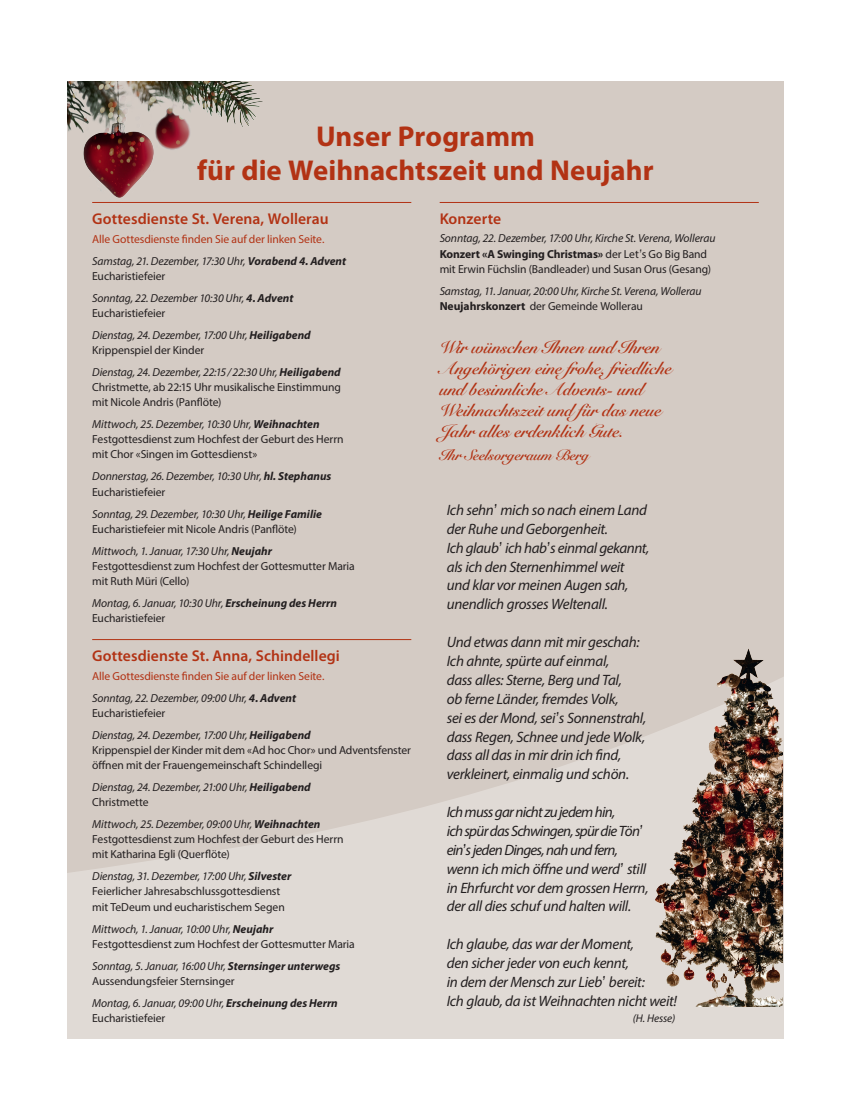
<style>
.page{position:relative;width:851px;height:1117px;background:#fff}
.page>*{position:absolute;margin:0;border:0;box-sizing:border-box;transform-origin:0 0}
.t1{font:700 28.75px/33.8px "Myriad Pro";letter-spacing:.005em;color:#b23214;text-align:center}
.t2{font:700 17.5px/21px "Snell Roundhand";letter-spacing:-.01em;color:#b23214}
.t3{font:600 15.62px "Myriad Pro";letter-spacing:.005em;color:#b23214}
.t4{font:italic 15px/18.9px "Myriad Pro";letter-spacing:-.02em;color:#231f20}
.t5{font:700 15px "Snell Roundhand";letter-spacing:-.01em;color:#b23214}
.t6{font:11.62px/15px "Myriad Pro";letter-spacing:-.01em;color:#231f20}
.t7{font:italic 11.62px/15px "Myriad Pro";letter-spacing:-.01em;color:#231f20}
.t8{font:11.62px/22.1px "Myriad Pro";letter-spacing:-.005em;color:#b23214}
.t9{font:italic 11.25px "Myriad Pro";letter-spacing:-.01em;color:#231f20}
.s1{font-style:italic;color:#231f20}
.s2{font-weight:700;font-style:italic;color:#231f20}
.s3{font-style:normal}
.s4{font-weight:700}
.s5{font-style:italic}
.s6{font-weight:700;font-style:italic}
.s7{font-family:"Century Gothic";font-style:italic}
.s8{font-weight:700;font-style:normal}
.s9{font-family:"Century Gothic"}
</style>
<div class="page">
<div style="left:67px;top:81px;width:716px;height:957px;background:#d4cbc4"></div>
<svg style="left:67px;top:639px;width:716px;height:399px;fill:#e0dad5"></svg>
<img style="left:584px;top:639px;width:198px;height:366px">
<img style="left:67px;top:81px;width:196px;height:117px">
<hr style="left:92px;top:202px;width:319px;height:1px;background:#b23214">
<hr style="left:92px;top:639px;width:319px;height:1px;background:#b23214">
<hr style="left:439px;top:202px;width:319px;height:1px;background:#b23214">
<h1 class="t1" style="left:197px;top:118px;width:458px">Unser Programm<br>für die Weihnachtszeit und Neujahr</h1>
<h3 class="t3" style="left:92px;top:209px;width:238px">Gottesdienste St. Verena, Wollerau</h3>
<p class="t8" style="left:92px;top:227px;width:255px">Alle Gottesdienste finden Sie auf der linken Seite.<br><span class="s1">Samstag, 21. Dezember, 17:30 Uhr,</span> <span class="s2">Vorabend 4. Advent</span></p>
<p class="t7" style="left:92px;top:264px;width:203px;line-height:22.1px"><span class="s3">Eucharistiefeier<br></span>Sonntag, 22. Dezember 10:30 Uhr, <span class="s4">4. Advent</span></p>
<p class="t7" style="left:92px;top:301px;width:220px;line-height:22.1px"><span class="s3">Eucharistiefeier<br></span>Dienstag, 24. Dezember, 17:00 Uhr, <span class="s4">Heiligabend</span></p>
<p class="t7" style="left:92px;top:339px;width:250px;line-height:22.1px"><span class="s3">Krippenspiel der Kinder<br></span>Dienstag, 24. Dezember, 22:15/22:30 Uhr, <span class="s4">Heiligabend</span></p>
<p class="t6" style="left:92px;top:379px;width:250px">Christmette, ab 22:15 Uhr musikalische Einstimmung mit Nicole Andris (Panflöte)</p>
<p class="t6" style="left:92px;top:416px;width:253px"><span class="s5">Mittwoch, 25. Dezember, 10:30 Uhr,</span> <span class="s6">Weihnachten<br></span>Festgottesdienst zum Hochfest der Geburt des Herrn mit Chor «Singen im Gottesdienst»</p>
<p class="t7" style="left:92px;top:469px;width:241px">Donnerstag, 26. Dezember, 10:30 Uhr, <span class="s4">hl. Stephanus<br></span><span class="s3">Eucharistiefeier</span></p>
<p class="t6" style="left:92px;top:506px;width:231px"><span class="s5">Sonntag, 29. Dezember, 10:30 Uhr,</span> <span class="s6">Heilige Familie<br></span>Eucharistiefeier mit Nicole Andris (Panflöte)</p>
<p class="t6" style="left:92px;top:543px;width:264px"><span class="s5">Mittwoch, 1. Januar, 17:30 Uhr,</span> <span class="s6">Neujahr<br></span>Festgottesdienst zum Hochfest der Gottesmutter Maria mit Ruth Müri (Cello)</p>
<p class="t7" style="left:92px;top:595px;width:246px">Montag, 6. Januar, 10:30 Uhr, <span class="s4">Erscheinung des Herrn<br></span><span class="s3">Eucharistiefeier</span></p>
<h3 class="t3" style="left:92px;top:645px;width:249px">Gottesdienste St. Anna, Schindellegi</h3>
<p class="t8" style="left:92px;top:664px;width:234px">Alle Gottesdienste finden Sie auf der linken Seite.<br><span class="s1">Sonntag, 22. Dezember, 09:00 Uhr,</span> <span class="s2">4. Advent</span></p>
<p class="t7" style="left:92px;top:701px;width:220px;line-height:22.1px"><span class="s3">Eucharistiefeier<br></span>Dienstag, 24. Dezember, 17:00 Uhr, <span class="s4">Heiligabend</span></p>
<p class="t6" style="left:92px;top:742px;width:320px">Krippenspiel der Kinder mit dem «Ad hoc Chor» und Adventsfenster öffnen mit der Frauengemeinschaft Schindellegi</p>
<p class="t7" style="left:92px;top:779px;width:220px">Dienstag, 24. Dezember, 21:00 Uhr, <span class="s4">Heiligabend<br></span><span class="s3">Christmette</span></p>
<p class="t6" style="left:92px;top:816px;width:253px"><span class="s5">Mittwoch, 25. Dezember, 09:00 Uhr,</span> <span class="s6">Weihnachten<br></span>Festgottesdienst zum Hochfest der Geburt des Herrn mit Katharina Egli (Querflöte)</p>
<p class="t6" style="left:92px;top:868px;width:200px"><span class="s5">Dienstag, 31. Dezember, 17:00 Uhr,</span> <span class="s6">Silvester<br></span>Feierlicher Jahresabschlussgottesdienst mit TeDeum und eucharistischem Segen</p>
<p class="t6" style="left:92px;top:920px;width:264px"><span class="s5">Mittwoch, 1. Januar, 10:00 Uhr,</span> <span class="s6">Neujahr<br></span>Festgottesdienst zum Hochfest der Gottesmutter Maria</p>
<p class="t6" style="left:92px;top:957px;width:250px"><span class="s5">Sonntag, 5. Januar, 16:00 Uhr,</span> <span class="s6">Sternsinger unterwegs<br></span>Aussendungsfeier Sternsinger</p>
<p class="t7" style="left:92px;top:995px;width:247px">Montag, 6. Januar, 09:00 Uhr, <span class="s4">Erscheinung des Herrn<br></span><span class="s3">Eucharistiefeier</span></p>
<h3 class="t3" style="left:439px;top:209px;width:63px">Konzerte</h3>
<p class="t6" style="left:439px;top:231px;width:277px"><span class="s5">Sonntag, 22. Dezember, 17:00 Uhr, Kirche St. Verena, Wollerau<br></span><span class="s4">Konzert «A Swinging Christmas»</span> der Let<span class="s7">’</span>s Go Big Band mit Erwin Füchslin (Bandleader) und Susan Orus (Gesang)</p>
<p class="t7" style="left:439px;top:283px;width:263px">Samstag, 11. Januar, 20:00 Uhr, Kirche St. Verena, Wollerau<br><span class="s8">Neujahrskonzert</span> <span class="s3">der Gemeinde Wollerau</span></p>
<h2 class="t2" style="left:439px;top:336px;width:234px">Wir wünschen Ihnen und Ihren<br>Angehörigen eine frohe, friedliche und besinnliche Advents- und<br>Weihnachtszeit und für das neue<br>Jahr alles erdenklich Gute.</h2>
<p class="t5" style="left:439px;top:442px;width:151px">Ihr Seelsorgeraum Berg</p>
<p class="t4" style="left:446px;top:500px;width:204px">Ich sehn<span class="s9">’</span> mich so nach einem Land der Ruhe und Geborgenheit.<br>Ich glaub<span class="s9">’</span> ich hab<span class="s9">’</span>s einmal gekannt, als ich den Sternenhimmel weit und klar vor meinen Augen sah, unendlich grosses Weltenall.</p>
<p class="t4" style="left:446px;top:632px;width:201px">Und etwas dann mit mir geschah:<br>Ich ahnte, spürte auf einmal,<br>dass alles: Sterne, Berg und Tal,<br>ob ferne Länder, fremdes Volk,<br>sei es der Mond, sei<span class="s9">’</span>s Sonnenstrahl, dass Regen, Schnee und jede Wolk, dass all das in mir drin ich find, verkleinert, einmalig und schön.</p>
<p class="t4" style="left:446px;top:802px;width:203px">Ich muss gar nicht zu jedem hin,<br>ich spür das Schwingen, spür die Tön<span class="s9">’ </span>ein<span class="s9">’</span>s jeden Dinges, nah und fern, wenn ich mich öffne und werd<span class="s9">’</span> still in Ehrfurcht vor dem grossen Herrn, der all dies schuf und halten will.</p>
<p class="t4" style="left:446px;top:934px;width:232px">Ich glaube, das war der Moment,<br>den sicher jeder von euch kennt,<br>in dem der Mensch zur Lieb<span class="s9">’</span> bereit:<br>Ich glaub, da ist Weihnachten nicht weit!</p>
<p class="t9" style="left:632px;top:1011px;width:44px">(H. Hesse)</p>
</div>
